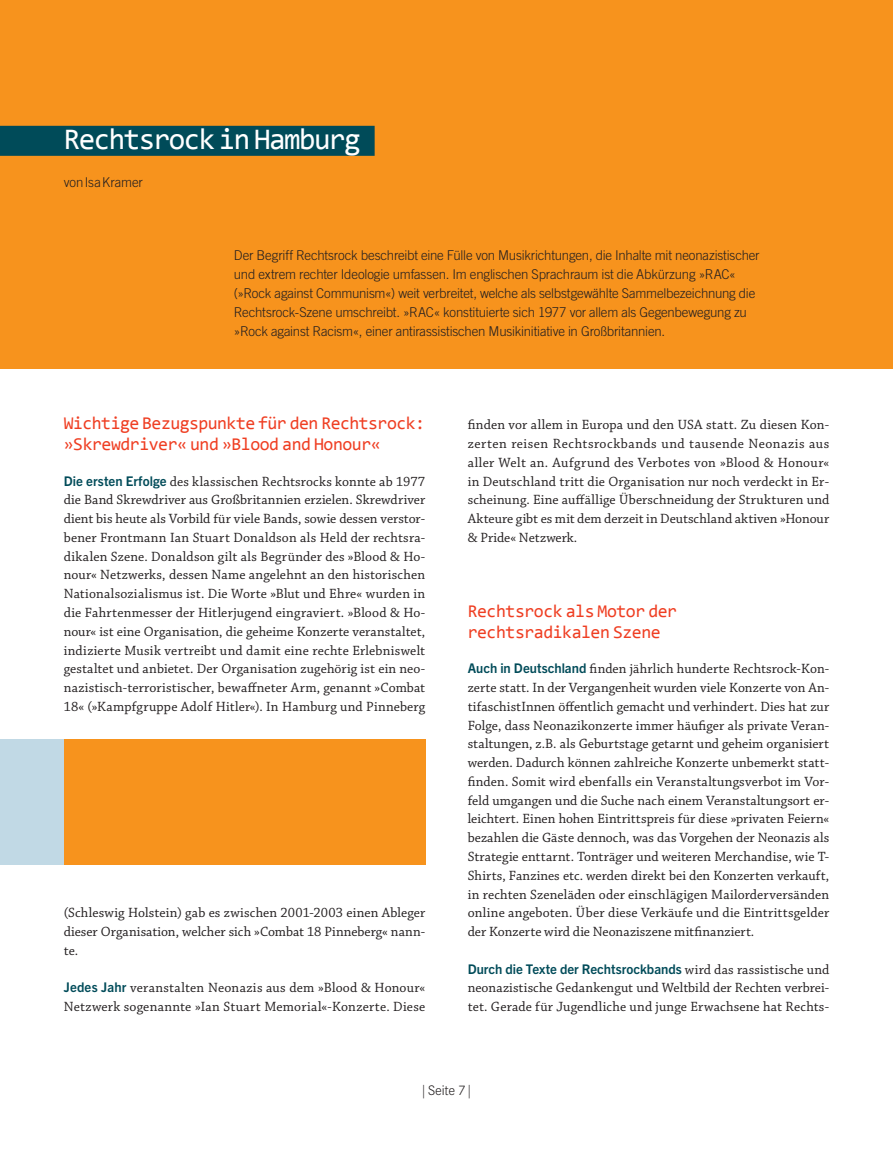
<style>
.page{position:relative;width:893px;height:1149px;background:#fff}
.page>*{position:absolute;margin:0;border:0;box-sizing:border-box;transform-origin:0 0}
.t1{font:30px "Consolas";letter-spacing:-.05em;color:#fff}
.t2{font:18px/21px "Consolas";letter-spacing:-.025em;color:#ef3e22}
.t3{font:14.1px/18.8px "Chaparral Pro";letter-spacing:.01em;color:#231f20;text-align:justify}
.t4{font:300 13.5px/18.8px "Trade Gothic LT Pro";letter-spacing:-.015em;color:#231f20}
.t5{font:300 13.5px "Corporate SBQ";letter-spacing:-.02em;color:#231f20}
.t6{font:700 13.35px "Trade Gothic Next LT Pro";color:#004b59}
.s1{font-family:"Trade Gothic Next LT Pro";font-weight:700;font-size:13.35px;color:#004b59}
.s2{font-family:"Chaparral Pro";font-weight:400;font-size:14.1px;color:#231f20}
</style>
<div class="page">
<div style="left:0;top:0;width:893px;height:368px;background:#f7931d"></div>
<div style="left:0;top:126px;width:375px;height:30px;background:#004b59"></div>
<div style="left:64px;top:739px;width:361px;height:125px;background:#f7931d"></div>
<div style="left:0;top:739px;width:64px;height:125px;background:#c1d9e5"></div>
<h1 class="t1" style="left:64px;top:121px;width:298px">Rechtsrock in Hamburg</h1>
<p class="t4" style="left:64px;top:172px;width:81px">von Isa Kramer</p>
<p class="t4" style="left:234px;top:246px;width:527px">Der Begriff Rechtsrock beschreibt eine Fülle von Musikrichtungen, die Inhalte mit neonazistischer und extrem rechter Ideologie umfassen. Im englischen Sprachraum ist die Abkürzung »RAC« (»Rock against Communism«) weit verbreitet, welche als selbstgewählte Sammelbezeichnung die Rechtsrock-Szene umschreibt. »RAC« konstituierte sich 1977 vor allem als Gegenbewegung zu »Rock against Racism«, einer antirassistischen Musikinitiative in Großbritannien.</p>
<p class="t2" style="left:64px;top:412px;width:363px">Wichtige Bezugspunkte für den Rechtsrock: »Skrewdriver« und »Blood and Honour«</p>
<p class="t3" style="left:64px;top:472px;width:363px"><span class="s1">Die ersten Erfolge</span> des klassischen Rechtsrocks konnte ab 1977 die Band Skrewdriver aus Großbritannien erzielen. Skrewdriver dient bis heute als Vorbild für viele Bands, sowie dessen verstor&shy;bener Frontmann Ian Stuart Donaldson als Held der rechtsra&shy;dikalen Szene. Donaldson gilt als Begründer des »Blood &amp; Ho&shy;nour« Netzwerks, dessen Name angelehnt an den historischen Nationalsozialismus ist. Die Worte »Blut und Ehre« wurden in die Fahrtenmesser der Hitlerjugend eingraviert. »Blood &amp; Ho&shy;nour« ist eine Organisation, die geheime Konzerte veranstaltet, indizierte Musik vertreibt und damit eine rechte Erlebniswelt gestaltet und anbietet. Der Organisation zugehörig ist ein neo&shy;nazistisch-terroristischer, bewaffneter Arm, genannt »Combat 18« (»Kampfgruppe Adolf Hitler«). In Hamburg und Pinneberg</p>
<p class="t3" style="left:64px;top:903px;width:363px">(Schleswig Holstein) gab es zwischen 2001-2003 einen Ableger dieser Organisation, welcher sich »Combat 18 Pinneberg« nann&shy;te.</p>
<p class="t3" style="left:64px;top:978px;width:363px"><span class="s1">Jedes Jahr</span> veranstalten Neonazis aus dem »Blood &amp; Honour«<br>Netzwerk sogenannte »Ian Stuart Memorial«-Konzerte. Diese</p>
<p class="t3" style="left:468px;top:416px;width:363px">finden vor allem in Europa und den USA statt. Zu diesen Kon&shy;zerten reisen Rechtsrockbands und tausende Neonazis aus aller Welt an. Aufgrund des Verbotes von »Blood &amp; Honour« in Deutschland tritt die Organisation nur noch verdeckt in Er&shy;scheinung. Eine auffällige Überschneidung der Strukturen und Akteure gibt es mit dem derzeit in Deutschland aktiven »Honour &amp; Pride« Netzwerk.</p>
<p class="t2" style="left:468px;top:600px;width:211px">Rechtsrock als Motor der rechtsradikalen Szene</p>
<p class="t3" style="left:468px;top:659px;width:363px"><span class="s1">Auch in Deutschland</span> finden jährlich hunderte Rechtsrock-Kon&shy;zerte statt. In der Vergangenheit wurden viele Konzerte von An&shy;tifaschistInnen öffentlich gemacht und verhindert. Dies hat zur Folge, dass Neonazikonzerte immer häufiger als private Veran&shy;staltungen, z.B. als Geburtstage getarnt und geheim organisiert werden. Dadurch können zahlreiche Konzerte unbemerkt statt&shy;finden. Somit wird ebenfalls ein Veranstaltungsverbot im Vor&shy;feld umgangen und die Suche nach einem Veranstaltungsort er&shy;leichtert. Einen hohen Eintrittspreis für diese »privaten Feiern« bezahlen die Gäste dennoch, was das Vorgehen der Neonazis als Strategie enttarnt. Tonträger und weiteren Merchandise, wie T-Shirts, Fanzines etc. werden direkt bei den Konzerten verkauft, in rechten Szeneläden oder einschlägigen Mailorderversänden online angeboten. Über diese Verkäufe und die Eintrittsgelder der Konzerte wird die Neonaziszene mitfinanziert.</p>
<p class="t6" style="left:468px;top:959px;width:363px">Durch die Texte der Rechtsrockbands <span class="s2">wird das rassistische und</span></p>
<p class="t3" style="left:468px;top:978px;width:363px">neonazistische Gedankengut und Weltbild der Rechten verbrei&shy;tet. Gerade für Jugendliche und junge Erwachsene hat Rechts-</p>
<p class="t5" style="left:422px;top:1082px;width:50px">| Seite 7 |</p>
</div>
